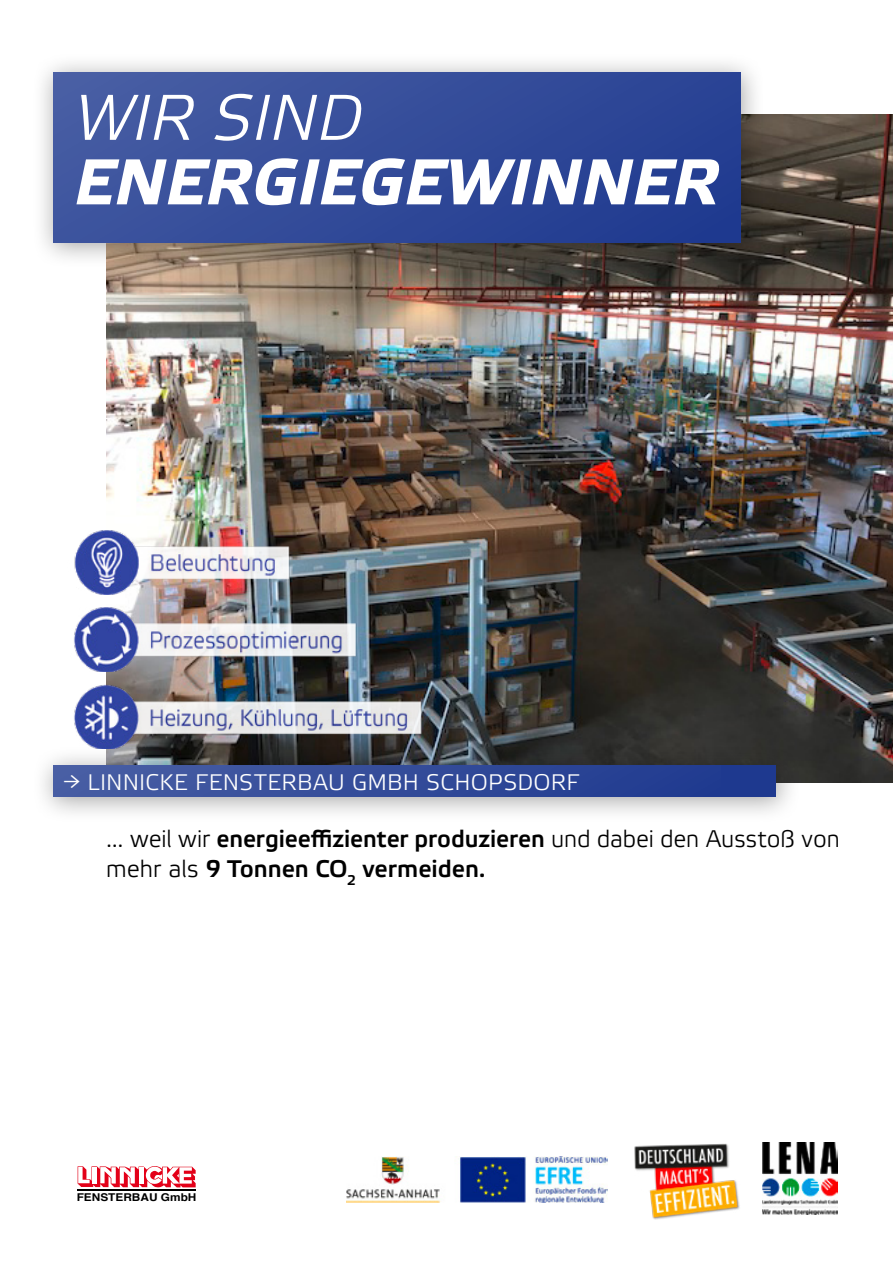
<style>
.page{position:relative;width:893px;height:1263px;background:#fff}
.page>*{position:absolute;margin:0;border:0;box-sizing:border-box;transform-origin:0 0}
.t1{font:italic 700 64.5px "Elektra Text Pro";color:#fff}
.t2{font:italic 64.5px "Elektra Light Pro";color:#fff}
.t3{font:700 24px/30px "Elektra Light Pro";letter-spacing:-.005em;color:#000}
.t4{font:22.5px "Elektra Light Pro";letter-spacing:.015em;color:#fff}
.t5{font:700 10.8px "Helvetica";color:#000;scale:1.1 1}
.s1{font-weight:400}
</style>
<div class="page">
<img style="left:106px;top:114px;width:787px;height:668px">
<div style="left:32px;top:745px;width:769px;height:79px;background:#000;opacity:.35"></div>
<div style="left:53px;top:765px;width:723px;height:32px;background:#1e398f"></div>
<div style="left:32px;top:52px;width:733px;height:217px;background:#000;opacity:.35"></div>
<div style="left:53px;top:72px;width:687px;height:170px;background:linear-gradient(to right,#445aa2,#233d91)"></div>
<svg style="left:78px;top:1166px;width:118px;height:21px"></svg>
<hr style="left:78px;top:1189px;width:118px;height:2px;background:#000">
<img style="left:347px;top:1157px;width:260px;height:45px">
<img style="left:634px;top:1143px;width:106px;height:76px">
<img style="left:762px;top:1143px;width:76px;height:71px">
<img style="left:71px;top:685px;width:398px;height:64px">
<div style="left:53px;top:765px;width:668px;height:32px;background:linear-gradient(to right,#485ea4,#203a8f)"></div>
<img style="left:74px;top:530px;width:328px;height:64px">
<img style="left:74px;top:607px;width:361px;height:64px">
<h1 class="t2" style="left:74px;top:83px;width:290px">WIR SIND</h1>
<h1 class="t1" style="left:74px;top:146px;width:646px">ENERGIEGEWINNER</h1>
<p class="t4" style="left:64px;top:770px;width:517px">→ LINNICKE FENSTERBAU GMBH SCHOPSDORF</p>
<p class="t3" style="left:106px;top:824px;width:735px"><span class="s1">... weil wir</span> energieeffizienter produzieren <span class="s1">und dabei den Ausstoß von mehr als</span> 9 Tonnen CO<sub>2</sub> vermeiden.</p>
<p class="t5" style="left:77px;top:1188px;width:110px">FENSTERBAU GmbH</p>
</div>
